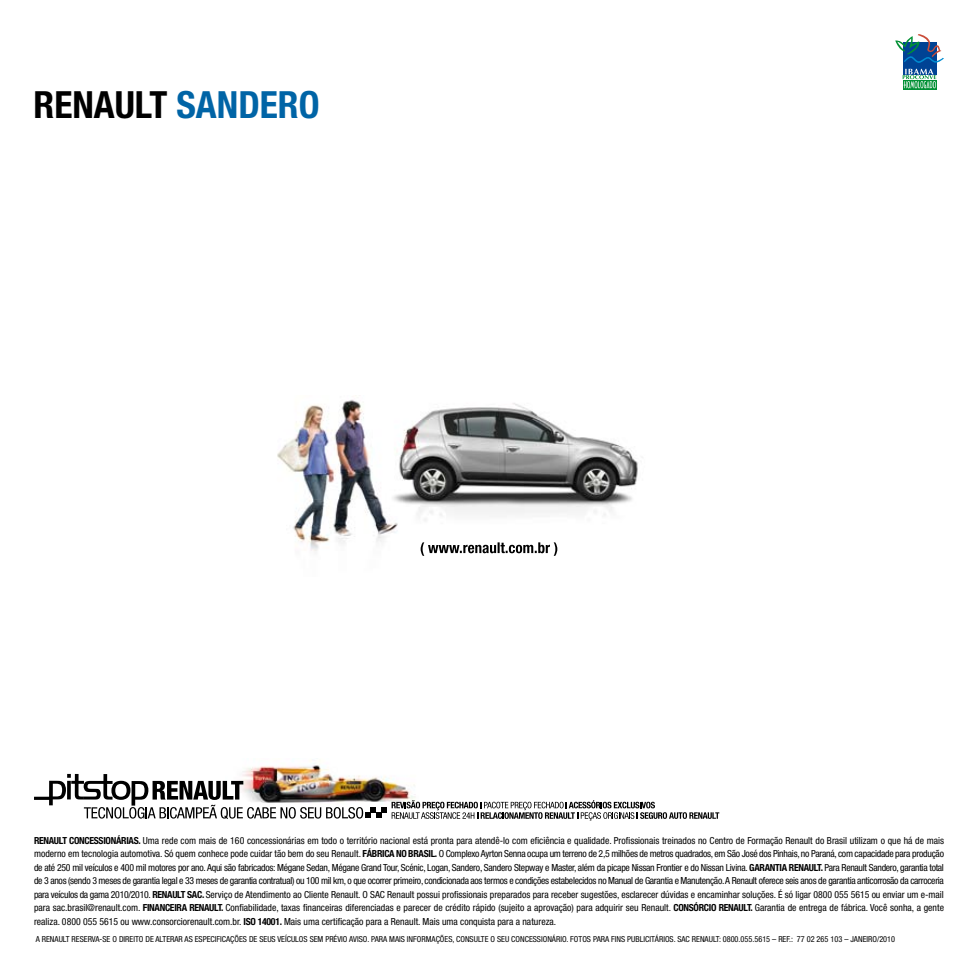
<style>
.page{position:relative;width:978px;height:978px;background:#fff}
.page>*{position:absolute;margin:0;border:0;box-sizing:border-box;transform-origin:0 0}
.t1{font:700 condensed 37.5px "Helvetica Neue";color:#000}
.t2{font:condensed 9.75px/13.5px "Helvetica Neue";color:#000;text-align:justify}
.t3{font:700 condensed 9.75px "Helvetica Neue";letter-spacing:-.03em;color:#000}
.t4{font:condensed 8.25px "Helvetica Neue";color:#000}
.s1{color:#0064a6}
.s2{font-weight:700}
</style>
<div class="page">
<img style="left:415px;top:403px;width:223px;height:149px">
<svg style="left:903px;top:88px;width:33px;height:1px"></svg>
<div style="left:903px;top:42px;width:33px;height:32px;background:#004394"></div>
<svg style="left:895px;top:34px;width:49px;height:29px"></svg>
<svg style="left:903px;top:69px;width:33px;height:19px"></svg>
<img style="left:277px;top:399px;width:138px;height:153px">
<svg style="left:421px;top:542px;width:136px;height:14px"></svg>
<img style="left:243px;top:760px;width:87px;height:14px">
<svg style="left:34px;top:774px;width:685px;height:47px"></svg>
<h1 class="t1" style="left:33px;top:82px;width:288px">RENAULT <span class="s1">SANDERO</span></h1>
<p class="t2" style="left:34px;top:834px;width:911px;text-indent:35px"><span class="s2">CONCESSIONÁRIAS.</span> Uma rede com mais de 160 concessionárias em todo o território nacional está pronta para atendê-lo com eficiência e qualidade. Profissionais treinados no Centro de Formação Renault do Brasil utilizam o que há de mais moderno em tecnologia automotiva. Só quem conhece pode cuidar tão bem do seu Renault. <span class="s2">FÁBRICA NO BRASIL.</span> O Complexo Ayrton Senna ocupa um terreno de 2,5 milhões de metros quadrados, em São José dos Pinhais, no Paraná, com capacidade para produção de até 250 mil veículos e 400 mil motores por ano. Aqui são fabricados: Mégane Sedan, Mégane Grand Tour, Scénic, Logan, Sandero, Sandero Stepway e Master, além da picape Nissan Frontier e do Nissan Livina. <span class="s2">GARANT</span></p>
<p class="t3" style="left:34px;top:835px;width:11px">RENAULT</p>
<p class="t2" style="left:34px;top:861px;width:911px;text-indent:787px"><span class="s2">.</span> Para Renault Sandero, garantia total de 3 anos (sendo 3 meses de garantia legal e 33 meses de garantia contratual) ou 100 mil km, o que ocorrer primeiro, condicionada aos termos e condições estabelecidos no Manual de Garantia e Manutenção. A Renault oferece seis anos de garantia anticorrosão da carroceria para veículos da gama 2010/2010. <span class="s2">RENAULT</span></p>
<p class="t3" style="left:779px;top:862px;width:21px">IA RENAULT</p>
<p class="t2" style="left:34px;top:888px;width:911px;text-indent:153px"><span class="s2">SAC.</span> Serviço de Atendimento ao Cliente Renault. O SAC Renault possui profissionais preparados para receber sugestões, esclarecer dúvidas e encaminhar soluções. É só ligar 0800 055 5615 ou enviar um e-mail para sac.brasil@renault.com. <span class="s2">FINANCEIRA RENAULT</span></p>
<p class="t2" style="left:221px;top:901px;width:459px"><span class="s2">.</span> Confiabilidade, taxas financeiras diferenciadas e parecer de crédito rápido (sujeito a aprovação) para adquirir seu Renault. <span class="s2">CONS</span></p>
<p class="t3" style="left:694px;top:902px;width:36px">ÓRCIO RENAULT</p>
<p class="t2" style="left:751px;top:901px;width:195px"><span class="s2">.</span> Garantia de entrega de fábrica. Você sonha, a gente</p>
<p class="t2" style="left:34px;top:915px;width:524px">realiza. 0800 055 5615 ou www.consorciorenault.com.br. <span class="s2">ISO 14001.</span> Mais uma certificação para a Renault. Mais uma conquista para a natureza.</p>
<p class="t4" style="left:36px;top:934px;width:41px">A Renault reserv</p>
<p class="t4" style="left:95px;top:934px;width:33px">a-se o direito</p>
<p class="t4" style="left:145px;top:934px;width:213px">de alterar as especifi cações de seus veículos sem prévio aviso</p>
<p class="t4" style="left:367px;top:934px;width:167px">. Para mais informações, consulte o seu concessio</p>
<p class="t4" style="left:547px;top:934px;width:32px">nário . Fotos</p>
<p class="t4" style="left:593px;top:934px;width:71px">para fi ns publicitários</p>
<p class="t4" style="left:674px;top:934px;width:223px">. SAC Renault: 0800.055.5615 – Ref.: 77 02 265 103 – JAN EIRO/2010</p>
</div>
